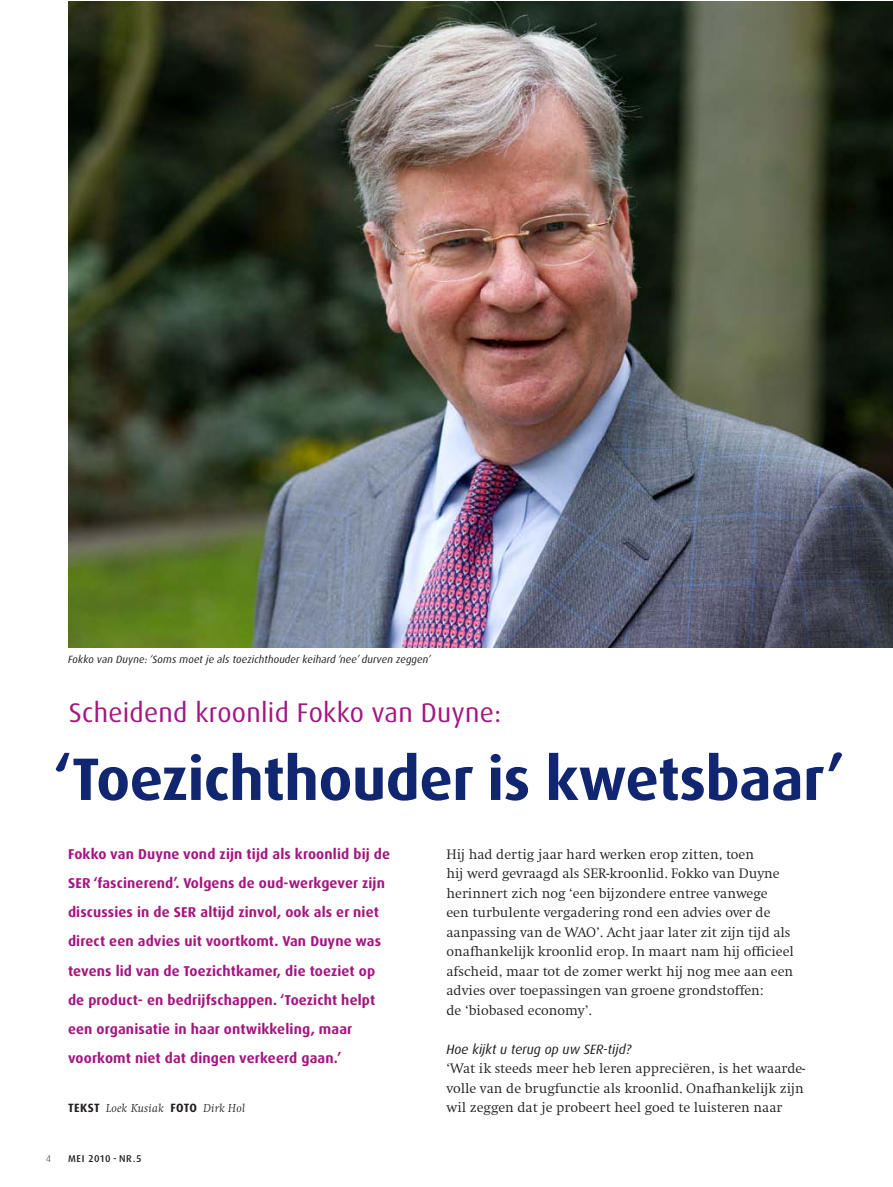
<style>
.page{position:relative;width:893px;height:1187px;background:#fff}
.page>*{position:absolute;margin:0;border:0;box-sizing:border-box;transform-origin:0 0}
.t1{font:700 60px "Dax OT";letter-spacing:-.01em;color:#112670}
.t2{font:27px "Dax OT";letter-spacing:.01em;color:#a41681}
.t3{font:300 14.25px/19.5px "Swift EF";color:#231f20}
.t4{font:700 14.25px/29.2px "Dax OT";letter-spacing:.01em;color:#a41681}
.t5{font:italic 13.5px "Dax OT";color:#231f20}
.t6{font:italic 300 12px "Swift EF";letter-spacing:.025em;color:#231f20}
.t7{font:italic 10.5px "Dax OT";letter-spacing:.01em;color:#231f20}
.t8{font:500 9.9px "Dax OT";letter-spacing:.07em;color:#231f20}
.t9{font:300 9.9px "Dax OT";color:#231f20}
.s1{font-family:"Dax OT";font-weight:700;font-style:normal}
</style>
<div class="page">
<img style="left:68px;top:1px;width:824px;height:646px">
<p class="t7" style="left:68px;top:653px;width:364px">Fokko van Duyne: ‘Soms moet je als toezichthouder keihard ‘nee’ durven zeggen’</p>
<h2 class="t2" style="left:69px;top:695px;width:434px">Scheidend kroonlid Fokko van Duyne:</h2>
<h1 class="t1" style="left:53px;top:740px;width:792px">‘Toezichthouder is kwetsbaar’</h1>
<p class="t4" style="left:68px;top:839px;width:324px">Fokko van Duyne vond zijn tijd als kroonlid bij de SER ‘fascinerend’. Volgens de oud-werkgever zijn discussies in de SER altijd zinvol, ook als er niet direct een advies uit voortkomt. Van Duyne was tevens lid van de Toezichtkamer, die toeziet op de product- en bedrijfschappen. ‘Toezicht helpt een organisatie in haar ontwikkeling, maar voorkomt niet dat dingen verkeerd gaan.’</p>
<p class="t6" style="left:68px;top:1101px;width:178px"><span class="s1">TEKST</span> Loek Kusiak <span class="s1">FOTO</span> Dirk Hol</p>
<p class="t9" style="left:46px;top:1151px;width:6px">4</p>
<p class="t8" style="left:68px;top:1151px;width:75px">MEI 2010 - NR.5</p>
<p class="t3" style="left:446px;top:844px;width:349px">Hij had dertig jaar hard werken erop zitten, toen<br>hij werd gevraagd als SER-kroonlid. Fokko van Duyne herinnert zich nog ‘een bijzondere entree vanwege<br>een turbulente vergadering rond een advies over de aanpassing van de WAO’. Acht jaar later zit zijn tijd als onafhankelijk kroonlid erop. In maart nam hij officieel afscheid, maar tot de zomer werkt hij nog mee aan een advies over toepassingen van groene grondstoffen:<br>de ‘biobased economy’.</p>
<p class="t5" style="left:446px;top:1040px;width:186px">Hoe kijkt u terug op uw SER-tijd?</p>
<p class="t3" style="left:446px;top:1058px;width:360px;text-align:justify">‘Wat ik steeds meer heb leren appreciëren, is het waarde&shy;volle van de brugfunctie als kroonlid. Onafhankelijk zijn wil zeggen dat je probeert heel goed te luisteren naar</p>
</div>
